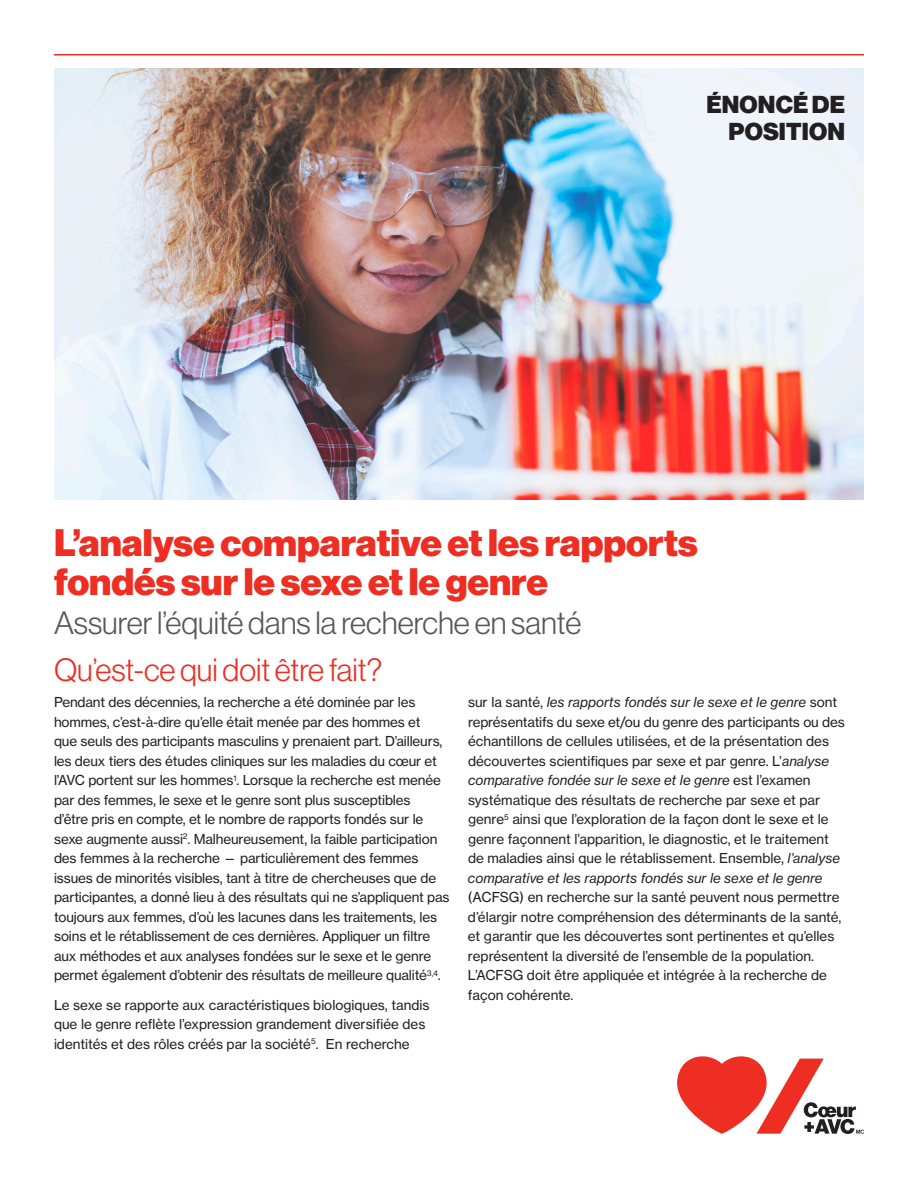
<style>
.page{position:relative;width:918px;height:1188px;background:#fff}
.page>*{position:absolute;margin:0;border:0;box-sizing:border-box;transform-origin:0 0}
.t1{font:37.5px/39px "N Haas Grotesk DS Pro 95 Blk";color:#ee2e22}
.t2{font:31.5px "N Haas Grotesk DS Pro 45 Lt";color:#57585a}
.t3{font:31.5px "N Haas Grotesk DS Pro 45 Lt";color:#ee2e22}
.t4{font:24px/27px "N Haas Grotesk DS Pro 95 Blk";letter-spacing:.005em;color:#231f20;text-align:right}
.bodycopy{font:13.5px/19.5px "N Haas Grotesk TX Pro 55 Rg";letter-spacing:-.01em;color:#231f20}
.s1{font-family:"N Haas Grotesk TX Pro 56 It"}
</style>
<div class="page">
<hr style="left:54px;top:54px;width:810px;height:2px;background:#ee2e22">
<svg style="left:677px;top:1056px;width:187px;height:78px"></svg>
<img style="left:54px;top:68px;width:810px;height:432px">
<p class="t4" style="left:706px;top:91px;width:140px">ÉNONCÉ DE<br>POSITION</p>
<p class="t1" style="left:54px;top:524px;width:645px">L’analyse comparative et les rapports fondés sur le sexe et le genre</p>
<p class="t2" style="left:54px;top:605px;width:529px">Assurer l’équité dans la recherche en santé</p>
<p class="t3" style="left:54px;top:652px;width:330px">Qu’est-ce qui doit être fait?</p>
<p class="bodycopy" style="left:54px;top:693px;width:397px">Pendant des décennies, la recherche a été dominée par les hommes, c’est-à-dire qu’elle était menée par des hommes et<br>que seuls des participants masculins y prenaient part. D’ailleurs, les deux tiers des études cliniques sur les maladies du cœur et l’AVC portent sur les hommes<sup>1</sup>. Lorsque la recherche est menée par des femmes, le sexe et le genre sont plus susceptibles<br>d’être pris en compte, et le nombre de rapports fondés sur le sexe augmente aussi<sup>2</sup>. Malheureusement, la faible participation des femmes à la recherche — particulièrement des femmes issues de minorités visibles, tant à titre de chercheuses que de participantes, a donné lieu à des résultats qui ne s’appliquent pas toujours aux femmes, d’où les lacunes dans les traitements, les soins et le rétablissement de ces dernières. Appliquer un filtre aux méthodes et aux analyses fondées sur le sexe et le genre permet également d’obtenir des résultats de meilleure qualité<sup>3,4</sup>.</p>
<p class="bodycopy" style="left:54px;top:995px;width:377px">Le sexe se rapporte aux caractéristiques biologiques, tandis que le genre reflète l’expression grandement diversifiée des identités et des rôles créés par la société<sup>5</sup>. En recherche</p>
<p class="bodycopy" style="left:468px;top:693px;width:378px">sur la santé, <span class="s1">les rapports fondés sur le sexe et le genre</span> sont représentatifs du sexe et/ou du genre des participants ou des échantillons de cellules utilisées, et de la présentation des découvertes scientifiques par sexe et par genre. L’<span class="s1">analyse comparative fondée sur le sexe et le genre</span> est l’examen systématique des résultats de recherche par sexe et par genre<sup>5</sup> ainsi que l’exploration de la façon dont le sexe et le genre façonnent l’apparition, le diagnostic, et le traitement de maladies ainsi que le rétablissement. Ensemble, <span class="s1">l’analyse comparative et les rapports fondés sur le sexe et le genre </span>(ACFSG) en recherche sur la santé peuvent nous permettre d’élargir notre compréhension des déterminants de la santé, et garantir que les découvertes sont pertinentes et qu’elles représentent la diversité de l’ensemble de la population.<br>L’ACFSG doit être appliquée et intégrée à la recherche de façon cohérente.</p>
</div>
